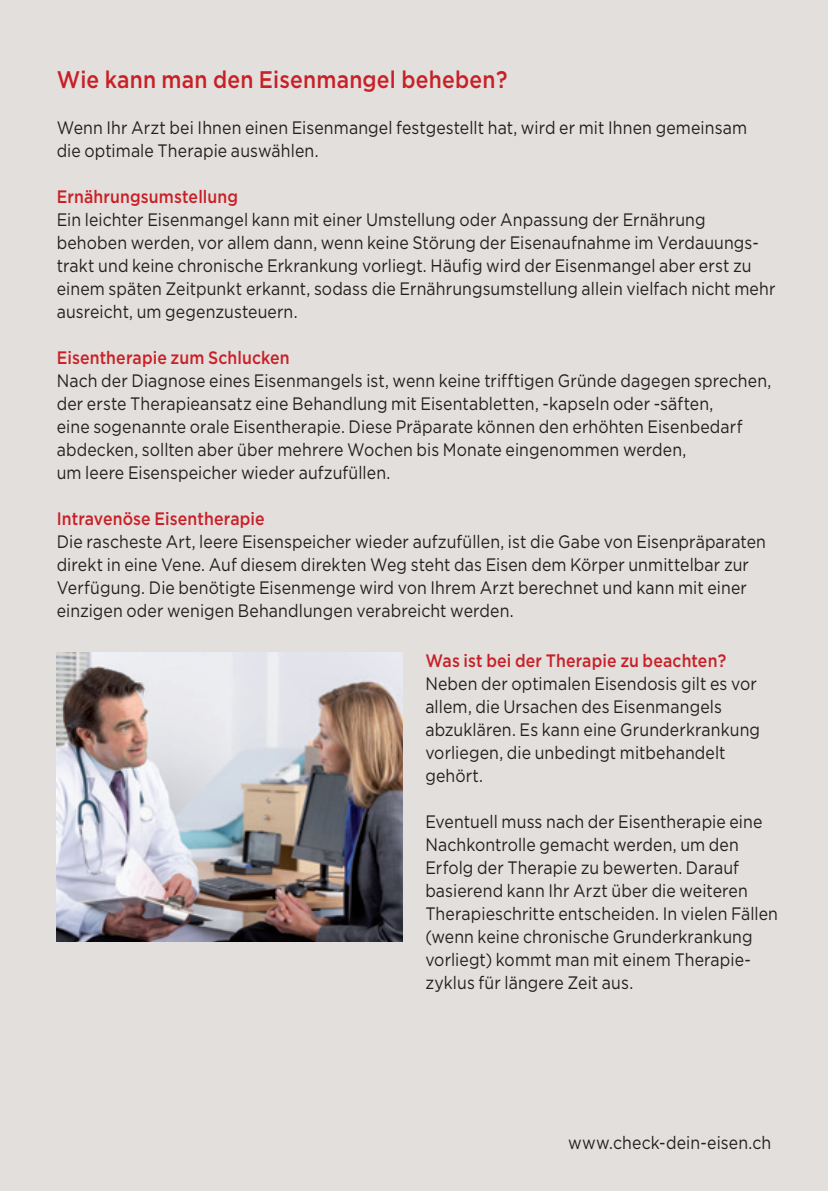
<style>
.page{position:relative;width:828px;height:1191px;background:#e3dfdd}
.page>*{position:absolute;margin:0;border:0;box-sizing:border-box;transform-origin:0 0}
.t1{font:500 24px "Gotham";letter-spacing:.01em;color:#c82026;scale:.88 1}
.t2{font:18px/23px "Gotham";letter-spacing:.005em;color:#231f20;scale:.88 1}
.t3{font:500 18px "Gotham";letter-spacing:.01em;color:#c82026;scale:.88 1}
</style>
<div class="page">
<img style="left:57px;top:652px;width:346px;height:289px">
<h1 class="t1" style="left:57px;top:66px;width:514px">Wie kann man den Eisenmangel beheben?</h1>
<p class="t2" style="left:57px;top:116px;width:786px">Wenn Ihr Arzt bei Ihnen einen Eisenmangel festgestellt hat, wird er mit Ihnen gemeinsam die optimale Therapie auswählen.</p>
<p class="t3" style="left:57px;top:186px;width:208px">Ernährungsumstellung</p>
<p class="t2" style="left:57px;top:208px;width:818px">Ein leichter Eisenmangel kann mit einer Umstellung oder Anpassung der Ernährung behoben werden, vor allem dann, wenn keine Störung der Eisenaufnahme im Verdauungs&shy;trakt und keine chronische Erkrankung vorliegt. Häufig wird der Eisenmangel aber erst zu einem späten Zeitpunkt erkannt, sodass die Ernährungsumstellung allein vielfach nicht mehr ausreicht, um gegenzusteuern.</p>
<p class="t3" style="left:57px;top:347px;width:266px">Eisentherapie zum Schlucken</p>
<p class="t2" style="left:57px;top:369px;width:813px">Nach der Diagnose eines Eisenmangels ist, wenn keine trifftigen Gründe dagegen sprechen, der erste Therapieansatz eine Behandlung mit Eisentabletten, -kapseln oder -säften,<br>eine sogenannte orale Eisentherapie. Diese Präparate können den erhöhten Eisenbedarf abdecken, sollten aber über mehrere Wochen bis Monate eingenommen werden,<br>um leere Eisenspeicher wieder aufzufüllen.</p>
<p class="t3" style="left:57px;top:509px;width:238px">Intravenöse Eisentherapie</p>
<p class="t2" style="left:57px;top:530px;width:807px">Die rascheste Art, leere Eisenspeicher wieder aufzufüllen, ist die Gabe von Eisenpräparaten direkt in eine Vene. Auf diesem direkten Weg steht das Eisen dem Körper unmittelbar zur Verfügung. Die benötigte Eisenmenge wird von Ihrem Arzt berechnet und kann mit einer einzigen oder wenigen Behandlungen verabreicht werden.</p>
<p class="t3" style="left:425px;top:650px;width:344px">Was ist bei der Therapie zu beachten?</p>
<p class="t2" style="left:425px;top:672px;width:382px">Neben der optimalen Eisendosis gilt es vor allem, die Ursachen des Eisenmangels abzuklären. Es kann eine Grunderkrankung vorliegen, die unbedingt mitbehandelt gehört.</p>
<p class="t2" style="left:425px;top:810px;width:402px">Eventuell muss nach der Eisentherapie eine Nachkontrolle gemacht werden, um den Erfolg der Therapie zu bewerten. Darauf basierend kann Ihr Arzt über die weiteren Therapieschritte entscheiden. In vielen Fällen (wenn keine chronische Grunderkrankung vorliegt) kommt man mit einem Therapie&shy;zyklus für längere Zeit aus.</p>
<p class="t2" style="left:568px;top:1131px;width:232px">www.check-dein-eisen.ch</p>
</div>
